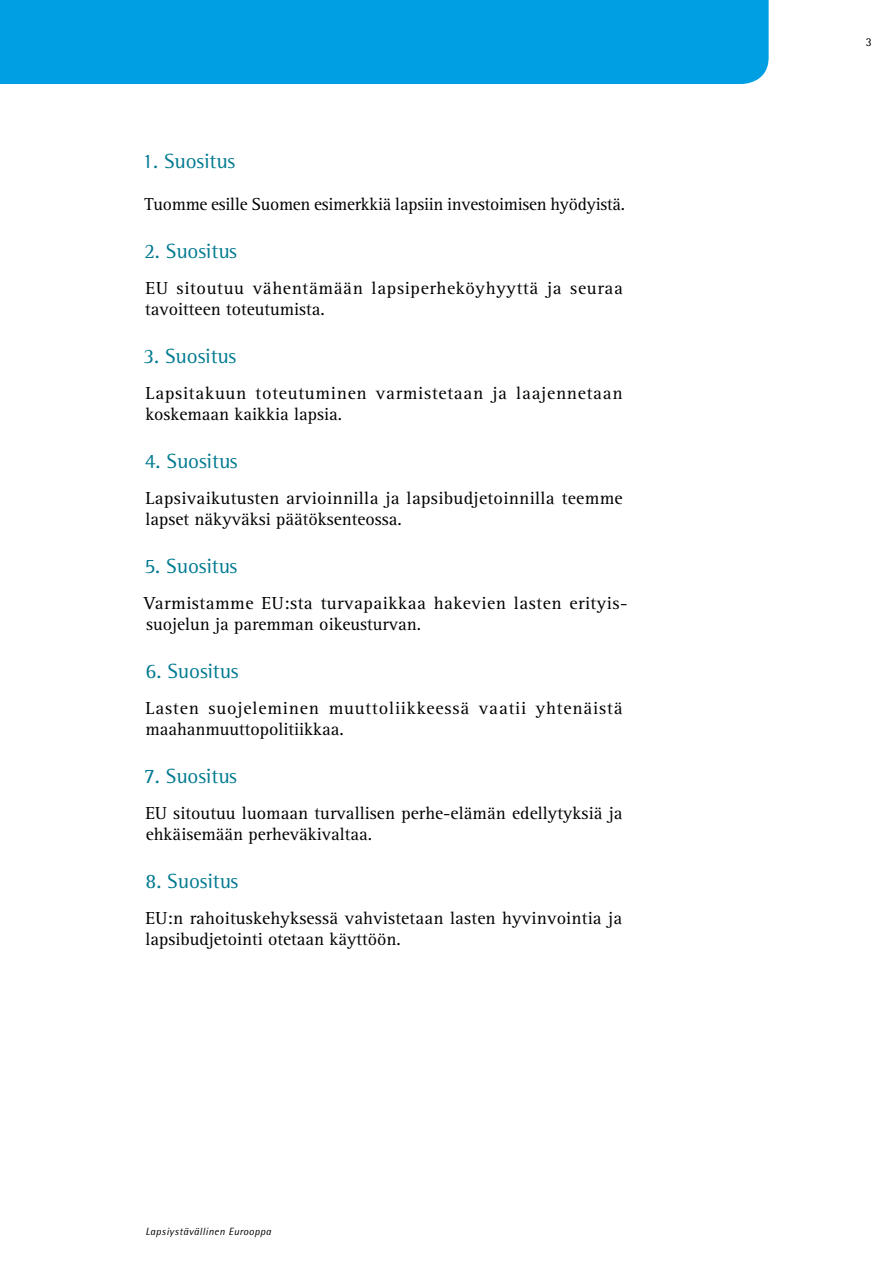
<style>
.page{position:relative;width:893px;height:1263px;background:#fff}
.page>*{position:absolute;margin:0;border:0;box-sizing:border-box;transform-origin:0 0}
.t1{font:21px "Rotis Semi Serif Std";color:#007a90}
.t2{font:18px/21px "Rotis Serif Std";letter-spacing:.01em;color:#000}
.t3{font:18px/21px "Rotis Serif Std";letter-spacing:.045em;color:#000}
.t4{font:18px/21px "Rotis Serif Std";letter-spacing:.04em;color:#000}
.t5{font:18px/21px "Rotis Serif Std";letter-spacing:.035em;color:#000}
.t6{font:18px "Rotis Serif Std";letter-spacing:-.01em;color:#000}
.t7{font:12px "Rotis Semi Sans Std";color:#000}
.t8{font:italic 10.5px "Rotis Semi Sans Std";letter-spacing:.04em;color:#000}
</style>
<div class="page">
<div style="left:0;top:0;width:769px;height:84px;background:#009fe3"></div>
<p class="t1" style="left:142px;top:148px;width:94px">1. Suositus</p>
<p class="t6" style="left:144px;top:194px;width:482px">Tuomme esille Suomen esimerkkiä lapsiin investoimisen hyödyistä.</p>
<p class="t1" style="left:144px;top:239px;width:94px">2. Suositus</p>
<p class="t5" style="left:145px;top:278px;width:479px">EU sitoutuu vähentämään lapsiperheköyhyyttä ja seuraa tavoitteen toteutumista.</p>
<p class="t1" style="left:143px;top:344px;width:94px">3. Suositus</p>
<p class="t4" style="left:145px;top:383px;width:479px">Lapsitakuun toteutuminen varmistetaan ja laajennetaan koskemaan kaikkia lapsia.</p>
<p class="t1" style="left:145px;top:449px;width:94px">4. Suositus</p>
<p class="t2" style="left:145px;top:488px;width:479px">Lapsivaikutusten arvioinnilla ja lapsibudjetoinnilla teemme lapset näkyväksi päätöksenteossa.</p>
<p class="t1" style="left:144px;top:554px;width:94px">5. Suositus</p>
<p class="t2" style="left:144px;top:593px;width:485px">Varmistamme EU:sta turvapaikkaa hakevien lasten erityis&shy;suojelun ja paremman oikeusturvan.</p>
<p class="t1" style="left:146px;top:659px;width:94px">6. Suositus</p>
<p class="t3" style="left:145px;top:698px;width:479px">Lasten suojeleminen muuttoliikkeessä vaatii yhtenäistä maahanmuuttopolitiikkaa.</p>
<p class="t1" style="left:144px;top:764px;width:94px">7. Suositus</p>
<p class="t2" style="left:145px;top:803px;width:479px">EU sitoutuu luomaan turvallisen perhe-elämän edellytyksiä ja ehkäisemään perheväkivaltaa.</p>
<p class="t1" style="left:145px;top:869px;width:94px">8. Suositus</p>
<p class="t2" style="left:145px;top:908px;width:478px">EU:n rahoituskehyksessä vahvistetaan lasten hyvinvointia ja lapsibudjetointi otetaan käyttöön.</p>
<p class="t8" style="left:146px;top:1225px;width:127px">Lapsiystävällinen Eurooppa</p>
<p class="t7" style="left:866px;top:35px;width:8px">3</p>
</div>
